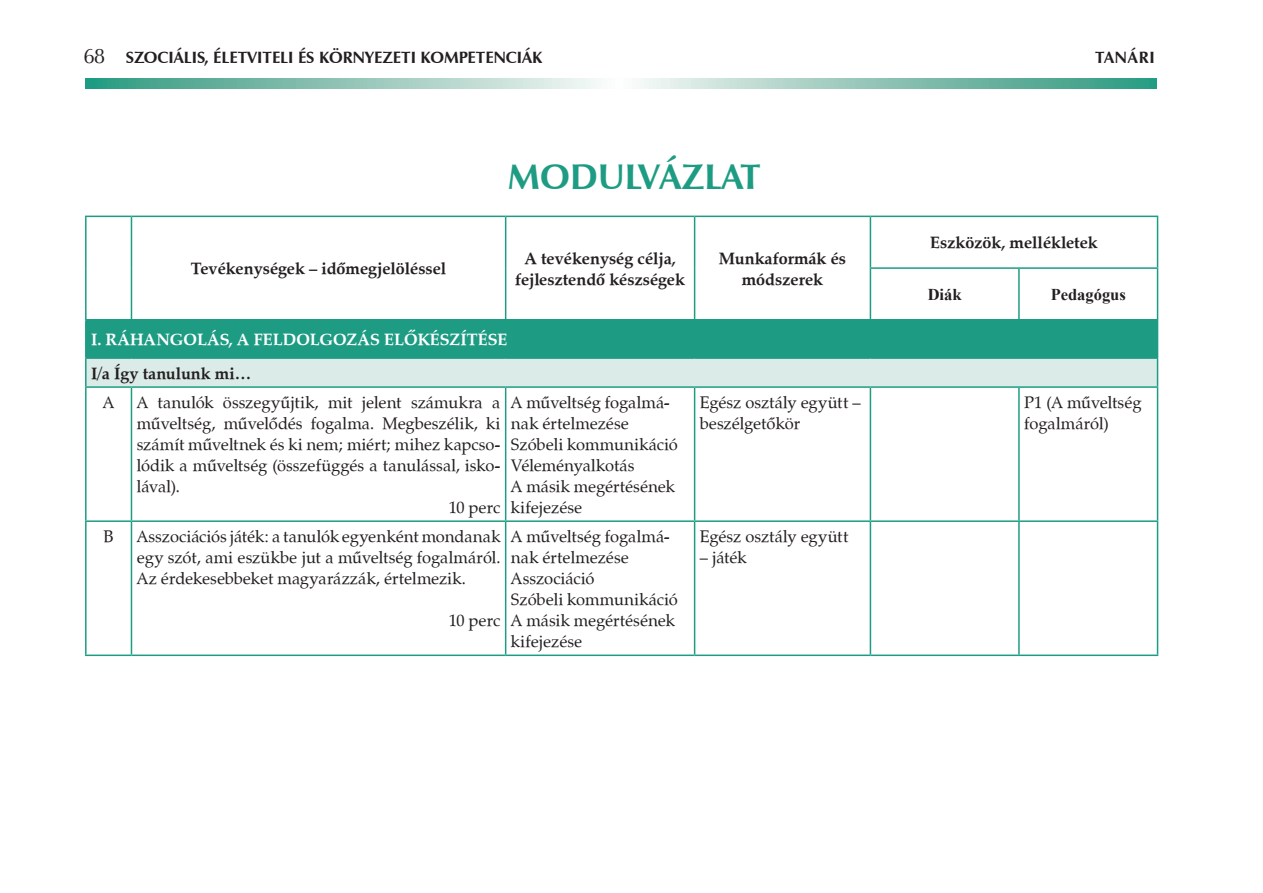
<style>
.page{position:relative;width:1263px;height:893px;background:#fff}
.page>*{position:absolute;margin:0;border:0;box-sizing:border-box;transform-origin:0 0}
.t1{font:700 36px "Zapf Humanist 601 PFL";color:#1d9c83}
.t2{font:16.5px/21px "Zapf Calligraphic 801 PFL";color:#231f20}
.t3{font:700 16.5px/21px "Zapf Calligraphic 801 PFL";color:#231f20;text-align:center}
.t4{font:700 16.5px/33.6px "Zapf Calligraphic 801 PFL";color:#fff}
.t5{font:700 16.5px "Zapf Humanist 601 PFL";color:#231f20}
.t6{font:700 16.5px "Times New Roman";color:#231f20}
.s1{font-weight:400;font-size:21px}
.s2{color:#231f20}
</style>
<div class="page">
<svg style="left:85px;top:78px;width:1072px;height:11px;background:#91c6b8"></svg>
<svg style="left:87px;top:217px;width:1070px;height:102px"></svg>
<div style="left:86px;top:320px;width:1071px;height:38px;background:#1d9c83"></div>
<div style="left:86px;top:358px;width:1071px;height:29px;background:#dbebe7"></div>
<hr style="left:85px;top:321px;width:2px;height:36px;background:#1d9c83">
<hr style="left:1157px;top:321px;width:1px;height:36px;background:#1d9c83">
<hr style="left:85px;top:357px;width:46px;height:2px;background:#1d9c83">
<hr style="left:85px;top:359px;width:2px;height:27px;background:#1d9c83">
<hr style="left:131px;top:357px;width:375px;height:2px;background:#1d9c83">
<hr style="left:506px;top:357px;width:189px;height:2px;background:#1d9c83">
<hr style="left:695px;top:357px;width:175px;height:2px;background:#1d9c83">
<hr style="left:870px;top:357px;width:149px;height:2px;background:#1d9c83">
<hr style="left:1019px;top:357px;width:139px;height:2px;background:#1d9c83">
<svg style="left:1157px;top:359px;width:1px;height:27px"></svg>
<hr style="left:85px;top:386px;width:46px;height:2px;background:#1d9c83">
<hr style="left:85px;top:388px;width:2px;height:132px;background:#1d9c83">
<hr style="left:131px;top:386px;width:375px;height:2px;background:#1d9c83">
<hr style="left:131px;top:388px;width:1px;height:132px;background:#1d9c83">
<hr style="left:506px;top:386px;width:189px;height:2px;background:#1d9c83">
<hr style="left:505px;top:388px;width:1px;height:132px;background:#1d9c83">
<hr style="left:695px;top:386px;width:175px;height:2px;background:#1d9c83">
<hr style="left:694px;top:388px;width:1px;height:132px;background:#1d9c83">
<hr style="left:870px;top:386px;width:149px;height:2px;background:#1d9c83">
<hr style="left:870px;top:388px;width:1px;height:132px;background:#1d9c83">
<hr style="left:1019px;top:386px;width:139px;height:2px;background:#1d9c83">
<hr style="left:1018px;top:388px;width:2px;height:132px;background:#1d9c83">
<hr style="left:1157px;top:388px;width:1px;height:132px;background:#1d9c83">
<hr style="left:85px;top:520px;width:46px;height:2px;background:#1d9c83">
<hr style="left:85px;top:522px;width:2px;height:132px;background:#1d9c83">
<hr style="left:131px;top:520px;width:375px;height:2px;background:#1d9c83">
<hr style="left:131px;top:522px;width:1px;height:132px;background:#1d9c83">
<hr style="left:506px;top:520px;width:189px;height:2px;background:#1d9c83">
<hr style="left:505px;top:522px;width:1px;height:132px;background:#1d9c83">
<hr style="left:695px;top:520px;width:175px;height:2px;background:#1d9c83">
<hr style="left:694px;top:522px;width:1px;height:132px;background:#1d9c83">
<hr style="left:870px;top:520px;width:149px;height:2px;background:#1d9c83">
<hr style="left:870px;top:522px;width:1px;height:132px;background:#1d9c83">
<hr style="left:1019px;top:520px;width:139px;height:2px;background:#1d9c83">
<hr style="left:1018px;top:522px;width:2px;height:132px;background:#1d9c83">
<hr style="left:1157px;top:522px;width:1px;height:132px;background:#1d9c83">
<hr style="left:85px;top:654px;width:46px;height:2px;background:#1d9c83">
<hr style="left:131px;top:654px;width:375px;height:2px;background:#1d9c83">
<hr style="left:506px;top:654px;width:189px;height:2px;background:#1d9c83">
<hr style="left:695px;top:654px;width:175px;height:2px;background:#1d9c83">
<hr style="left:870px;top:654px;width:149px;height:2px;background:#1d9c83">
<hr style="left:1019px;top:654px;width:139px;height:2px;background:#1d9c83">
<hr style="left:85px;top:216px;width:46px;height:1px;background:#1d9c83">
<hr style="left:85px;top:217px;width:2px;height:51px;background:#1d9c83">
<hr style="left:131px;top:216px;width:375px;height:1px;background:#1d9c83">
<hr style="left:131px;top:217px;width:1px;height:51px;background:#1d9c83">
<hr style="left:506px;top:216px;width:189px;height:1px;background:#1d9c83">
<hr style="left:505px;top:217px;width:1px;height:51px;background:#1d9c83">
<hr style="left:695px;top:216px;width:175px;height:1px;background:#1d9c83">
<hr style="left:694px;top:217px;width:1px;height:51px;background:#1d9c83">
<hr style="left:85px;top:268px;width:2px;height:51px;background:#1d9c83">
<hr style="left:131px;top:268px;width:1px;height:51px;background:#1d9c83">
<hr style="left:505px;top:268px;width:1px;height:51px;background:#1d9c83">
<hr style="left:694px;top:268px;width:1px;height:51px;background:#1d9c83">
<hr style="left:85px;top:319px;width:46px;height:2px;background:#1d9c83">
<hr style="left:131px;top:319px;width:375px;height:2px;background:#1d9c83">
<hr style="left:506px;top:319px;width:189px;height:2px;background:#1d9c83">
<hr style="left:695px;top:319px;width:175px;height:2px;background:#1d9c83">
<hr style="left:870px;top:216px;width:149px;height:1px;background:#1d9c83">
<hr style="left:870px;top:217px;width:1px;height:50px;background:#1d9c83">
<hr style="left:1019px;top:216px;width:139px;height:1px;background:#1d9c83">
<hr style="left:1157px;top:217px;width:1px;height:50px;background:#1d9c83">
<hr style="left:870px;top:267px;width:149px;height:2px;background:#1d9c83">
<hr style="left:870px;top:269px;width:1px;height:50px;background:#1d9c83">
<hr style="left:1019px;top:267px;width:139px;height:2px;background:#1d9c83">
<hr style="left:1018px;top:269px;width:2px;height:50px;background:#1d9c83">
<hr style="left:1157px;top:269px;width:1px;height:50px;background:#1d9c83">
<hr style="left:870px;top:319px;width:149px;height:2px;background:#1d9c83">
<hr style="left:1019px;top:319px;width:139px;height:2px;background:#1d9c83">
<p class="t5" style="left:83px;top:47px;width:460px"><span class="s1">68</span> Szociális, életviteli és környezeti kompetenciák</p>
<p class="t5" style="left:1095px;top:47px;width:43px">tanÁRI</p>
<p class="t1" style="left:508px;top:154px;width:137px">MODULVÁZLAT</p>
<p class="t3" style="left:191px;top:258px;width:257px">Tevékenységek – időmegjelöléssel</p>
<p class="t3" style="left:515px;top:247px;width:171px">A tevékenység célja, fejlesztendő készségek</p>
<p class="t3" style="left:719px;top:247px;width:129px">Munkaformák és módszerek</p>
<p class="t3" style="left:930px;top:232px;width:169px">Eszközök, mellékletek</p>
<p class="t6" style="left:928px;top:283px;width:35px">Diák</p>
<p class="t6" style="left:1051px;top:283px;width:77px">Pedagógus</p>
<p class="t4" style="left:91px;top:322px;width:407px">I. Ráhangolás, a feldolgozás előkészítése<br><span class="s2">I/a Így tanulunk mi…</span></p>
<p class="t2" style="left:103px;top:391px;width:13px">A</p>
<p class="t2" style="left:137px;top:391px;width:365px">A tanulók összegyűjtik, mit jelent számukra a</p>
<p class="t2" style="left:137px;top:412px;width:365px">műveltség, művelődés fogalma. Megbeszélik, ki</p>
<p class="t2" style="left:137px;top:433px;width:365px">számít műveltnek és ki nem; miért; mihez kapcso-l</p>
<p class="t2" style="left:137px;top:454px;width:365px">lódik a műveltség (összefüggés a tanulással, iskol-</p>
<p class="t2" style="left:137px;top:475px;width:45px">lával).</p>
<p class="t2" style="left:449px;top:496px;width:53px">10 perc</p>
<p class="t2" style="left:511px;top:391px;width:168px">A műveltség fogalmá-n nak értelmezése<br>Szóbeli kommunikáció<br>Véleményalkotás<br>A másik megértésének kifejezése</p>
<p class="t2" style="left:700px;top:391px;width:162px">Egész osztály együtt – beszélgetőkör</p>
<p class="t2" style="left:1024px;top:391px;width:119px">P1 (A műveltség fogalmáról)</p>
<p class="t2" style="left:104px;top:526px;width:12px">B</p>
<p class="t2" style="left:137px;top:526px;width:365px;text-align:justify">Asszociációs játék: a tanulók egyenként mondanak egy szót, ami eszükbe jut a műveltség fogalmáról.<br>Az érdekesebbeket magyarázzák, értelmezik.</p>
<p class="t2" style="left:449px;top:610px;width:53px">10 perc</p>
<p class="t2" style="left:511px;top:526px;width:168px">A műveltség fogalmá-n nak értelmezése<br>Asszociáció<br>Szóbeli kommunikáció<br>A másik megértésének kifejezése</p>
<p class="t2" style="left:700px;top:526px;width:150px">Egész osztály együtt</p>
<p class="t2" style="left:700px;top:547px;width:48px">– játék</p>
</div>
